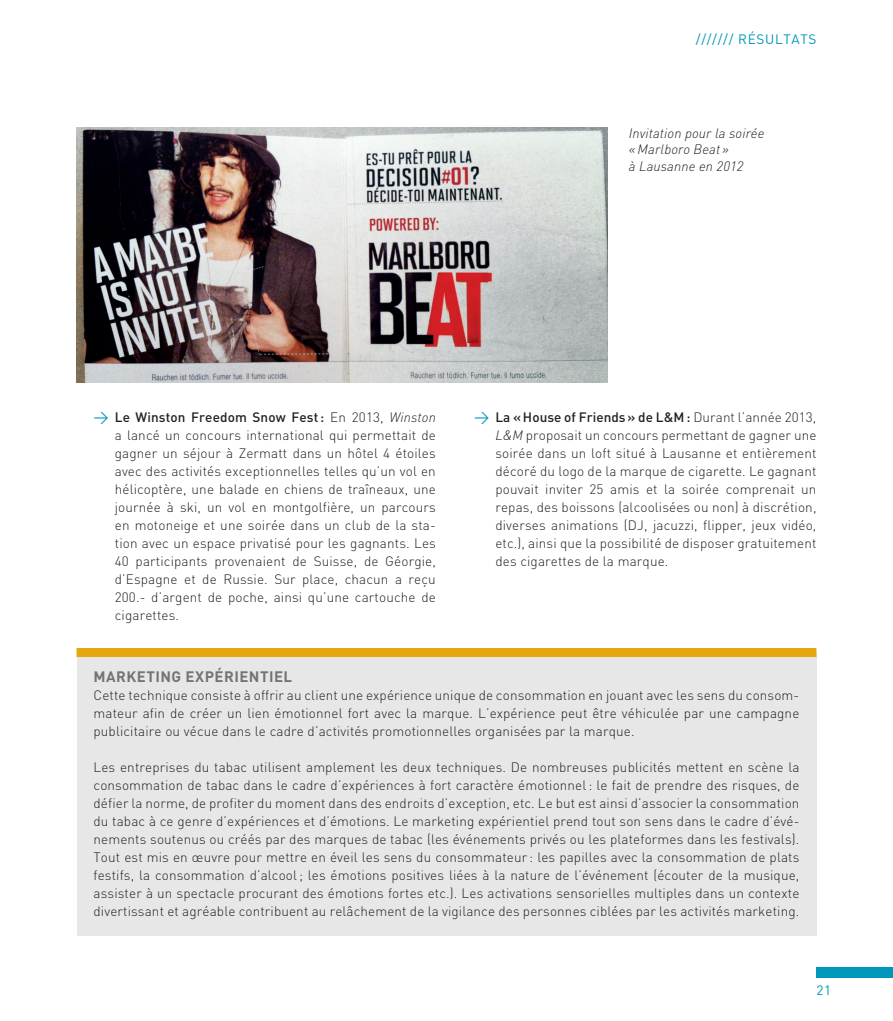
<style>
.page{position:relative;width:893px;height:1021px;background:#fff}
.page>*{position:absolute;margin:0;border:0;box-sizing:border-box;transform-origin:0 0}
.t1{font:700 15px "DIN";letter-spacing:.03em;color:#767372}
.t2{font:300 13.5px/18px "DIN";letter-spacing:.01em;color:#231f20;text-align:justify}
.t3{font:italic 300 13.5px/16.5px "DINOT";letter-spacing:.01em;color:#231f20}
.t4{font:13.5px "DIN";letter-spacing:.05em;color:#0097bb}
.s1{font-weight:400;font-size:15px;color:#0097bb}
.s2{font-weight:500}
.s3{font-family:"DINOT";font-style:italic}
</style>
<div class="page">
<div style="left:816px;top:967px;width:77px;height:10px;background:#0097bb"></div>
<div style="left:77px;top:652px;width:739px;height:283px;background:#e8e7e7"></div>
<div style="left:77px;top:648px;width:739px;height:9px;background:#e5a611"></div>
<img style="left:77px;top:127px;width:531px;height:256px">
<p class="t4" style="left:696px;top:31px;width:122px">/////// RÉSULTATS</p>
<p class="t3" style="left:629px;top:125px;width:137px">Invitation pour la soirée «Marlboro Beat »<br>à Lausanne en 2012</p>
<p class="t2" style="left:115px;top:408px;width:323px;text-indent:-21px"><span class="s1">&gt;</span> <span class="s2">Le Winston Freedom Snow Fest:</span> En 2013, <span class="s3">Winston </span>a lancé un concours international qui permettait de gagner un séjour à Zermatt dans un hôtel 4 étoiles avec des activités exceptionnelles telles qu’un vol en hélicoptère, une balade en chiens de traîneaux, une journée à ski, un vol en montgolfière, un parcours en motoneige et une soirée dans un club de la sta&shy;tion avec un espace privatisé pour les gagnants. Les 40 participants provenaient de Suisse, de Géorgie, d’Espagne et de Russie. Sur place, chacun a reçu 200.- d’argent de poche, ainsi qu’une cartouche de cigarettes.</p>
<p class="t2" style="left:495px;top:408px;width:323px;text-indent:-21px"><span class="s1">&gt;</span> <span class="s2">La «House of Friends» de L&amp;M:</span> Durant l’année 2013, <span class="s3">L&amp;M</span> proposait un concours permettant de gagner une soirée dans un loft situé à Lausanne et entièrement décoré du logo de la marque de cigarette. Le gagnant pouvait inviter 25 amis et la soirée comprenait un repas, des boissons (alcoolisées ou non) à discrétion, diverses animations (DJ, jacuzzi, flipper, jeux vidéo, etc.), ainsi que la possibilité de disposer gratuitement des cigarettes de la marque.</p>
<p class="t1" style="left:94px;top:666px;width:196px">MARKETI NG EXPÉRI ENTI EL</p>
<p class="t2" style="left:94px;top:685px;width:707px">Cette technique consiste à offrir au client une expérience unique de consommation en jouant avec les sens du consom&shy;mateur afin de créer un lien émotionnel fort avec la marque. L’expérience peut être véhiculée par une campagne publicitaire ou vécue dans le cadre d’activités promotionnelles organisées par la marque.</p>
<p class="t2" style="left:94px;top:757px;width:707px">Les entreprises du tabac utilisent amplement les deux techniques. De nombreuses publicités mettent en scène la consommation de tabac dans le cadre d’expériences à fort caractère émotionnel: le fait de prendre des risques, de défier la norme, de profiter du moment dans des endroits d’exception, etc. Le but est ainsi d’associer la consommation du tabac à ce genre d’expériences et d’émotions. Le marketing expérientiel prend tout son sens dans le cadre d’évé&shy;nements soutenus ou créés par des marques de tabac (les événements privés ou les plateformes dans les festivals).<br>Tout est mis en œuvre pour mettre en éveil les sens du consommateur : les papilles avec la consommation de plats festifs, la consommation d’alcool; les émotions positives liées à la nature de l’événement (écouter de la musique, assister à un spectacle procurant des émotions fortes etc.). Les activations sensorielles multiples dans un contexte divertissant et agréable contribuent au relâchement de la vigilance des personnes ciblées par les activités marketing.</p>
<p class="t4" style="left:816px;top:982px;width:16px">21</p>
</div>
